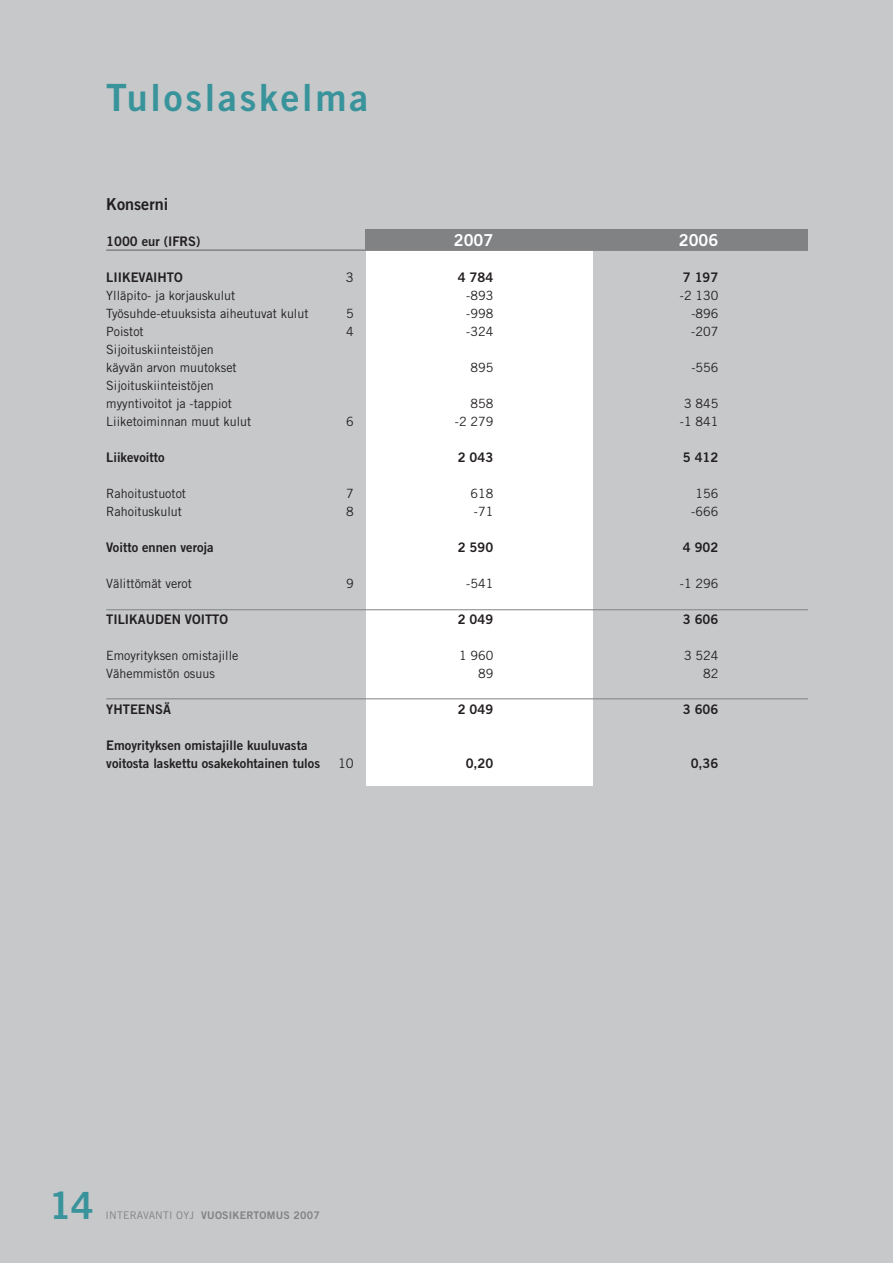
<style>
.page{position:relative;width:893px;height:1263px;background:#c6c8ca}
.page>*{position:absolute;margin:0;border:0;box-sizing:border-box;transform-origin:0 0}
.t1{font:37.5px "Trade Gothic Bold Two";letter-spacing:.075em;color:#38939b}
.t2{font:16.5px "Trade Gothic Bold Two";color:#231f20}
.t3{font:16.5px "Trade Gothic Bold Two";color:#fff}
.t4{font:13.2px/18px "Trade Gothic Bold Two";color:#231f20}
.t5{font:13.2px "Trade Gothic";color:#231f20}
.t6{font:12.75px/18px "Trade Gothic";color:#231f20}
.t7{font:10.5px "Trade Gothic Bold Two";letter-spacing:.02em;color:#808284}
.s1{font-family:"Trade Gothic"}
</style>
<div class="page">
<div style="left:366px;top:240px;width:227px;height:546px;background:#fff"></div>
<hr style="left:106px;top:249px;width:702px;height:2px;background:#808284">
<hr style="left:106px;top:609px;width:702px;height:1px;background:#808284">
<hr style="left:106px;top:699px;width:702px;height:1px;background:#808284">
<div style="left:366px;top:229px;width:442px;height:21px;background:#808284"></div>
<h1 class="t1" style="left:106px;top:84px;width:264px">Tuloslaskelma</h1>
<p class="t2" style="left:106px;top:198px;width:63px">Konserni</p>
<p class="t4" style="left:106px;top:234px;width:96px">1000 eur (IFRS)</p>
<p class="t3" style="left:454px;top:234px;width:41px">2007</p>
<p class="t3" style="left:679px;top:234px;width:41px">2006</p>
<p class="t4" style="left:106px;top:270px;width:78px">LIIKEVAIHTO</p>
<p class="t5" style="left:346px;top:273px;width:9px">3</p>
<p class="t4" style="left:458px;top:270px;width:37px">4 784</p>
<p class="t4" style="left:683px;top:270px;width:37px">7 197</p>
<p class="t6" style="left:106px;top:288px;width:131px">Ylläpito- ja korjauskulut</p>
<p class="t6" style="left:466px;top:288px;width:29px">-893</p>
<p class="t6" style="left:680px;top:288px;width:40px">-2 130</p>
<p class="t6" style="left:106px;top:306px;width:204px">Työsuhde-etuuksista aiheutuvat kulut</p>
<p class="t6" style="left:346px;top:306px;width:9px">5</p>
<p class="t6" style="left:466px;top:306px;width:29px">-998</p>
<p class="t6" style="left:691px;top:306px;width:29px">-896</p>
<p class="t6" style="left:106px;top:324px;width:39px">Poistot</p>
<p class="t6" style="left:346px;top:324px;width:9px">4</p>
<p class="t6" style="left:466px;top:324px;width:29px">-324</p>
<p class="t6" style="left:691px;top:324px;width:29px">-207</p>
<p class="t6" style="left:106px;top:342px;width:132px">Sijoituskiinteistöjen käyvän arvon muutokset</p>
<p class="t6" style="left:470px;top:360px;width:24px">895</p>
<p class="t6" style="left:691px;top:360px;width:29px">-556</p>
<p class="t6" style="left:106px;top:378px;width:127px">Sijoituskiinteistöjen myyntivoitot ja -tappiot</p>
<p class="t6" style="left:470px;top:396px;width:24px">858</p>
<p class="t6" style="left:684px;top:396px;width:36px">3 845</p>
<p class="t6" style="left:106px;top:414px;width:147px">Liiketoiminnan muut kulut</p>
<p class="t6" style="left:346px;top:414px;width:9px">6</p>
<p class="t6" style="left:455px;top:414px;width:40px">-2 279</p>
<p class="t6" style="left:680px;top:414px;width:40px">-1 841</p>
<p class="t4" style="left:106px;top:450px;width:60px">Liikevoitto</p>
<p class="t4" style="left:458px;top:450px;width:37px">2 043</p>
<p class="t4" style="left:683px;top:450px;width:37px">5 412</p>
<p class="t6" style="left:106px;top:486px;width:81px">Rahoitustuotot</p>
<p class="t6" style="left:346px;top:486px;width:9px">7</p>
<p class="t6" style="left:470px;top:486px;width:24px">618</p>
<p class="t6" style="left:695px;top:486px;width:24px">156</p>
<p class="t6" style="left:106px;top:504px;width:77px">Rahoituskulut</p>
<p class="t6" style="left:346px;top:504px;width:9px">8</p>
<p class="t6" style="left:474px;top:504px;width:21px">-71</p>
<p class="t6" style="left:691px;top:504px;width:29px">-666</p>
<p class="t4" style="left:106px;top:540px;width:109px">Voitto ennen veroja</p>
<p class="t4" style="left:458px;top:540px;width:37px">2 590</p>
<p class="t4" style="left:683px;top:540px;width:37px">4 902</p>
<p class="t6" style="left:106px;top:576px;width:87px">Välittömät verot</p>
<p class="t6" style="left:346px;top:576px;width:9px">9</p>
<p class="t6" style="left:466px;top:576px;width:29px">-541</p>
<p class="t6" style="left:680px;top:576px;width:40px">-1 296</p>
<p class="t4" style="left:106px;top:612px;width:123px">TILIKAUDEN VOITTO</p>
<p class="t4" style="left:458px;top:612px;width:37px">2 049</p>
<p class="t4" style="left:683px;top:612px;width:37px">3 606</p>
<p class="t6" style="left:106px;top:648px;width:134px">Emoyrityksen omistajille</p>
<p class="t6" style="left:459px;top:648px;width:36px">1 960</p>
<p class="t6" style="left:684px;top:648px;width:36px">3 524</p>
<p class="t6" style="left:106px;top:666px;width:110px">Vähemmistön osuus</p>
<p class="t6" style="left:478px;top:666px;width:17px">89</p>
<p class="t6" style="left:703px;top:666px;width:17px">82</p>
<p class="t4" style="left:106px;top:702px;width:66px">YHTEENSÄ</p>
<p class="t4" style="left:458px;top:702px;width:37px">2 049</p>
<p class="t4" style="left:683px;top:702px;width:37px">3 606</p>
<p class="t4" style="left:106px;top:738px;width:215px">Emoyrityksen omistajille kuuluvasta voitosta laskettu osakekohtainen tulos</p>
<p class="t5" style="left:338px;top:759px;width:17px">10</p>
<p class="t4" style="left:466px;top:756px;width:29px">0,20</p>
<p class="t4" style="left:691px;top:756px;width:29px">0,36</p>
<h1 class="t1" style="left:48px;top:1193px;width:47px">14</h1>
<p class="t7" style="left:106px;top:1212px;width:215px"><span class="s1">INTERAVANTI OYJ</span> VUOSIKERTOMUS 2007</p>
</div>
